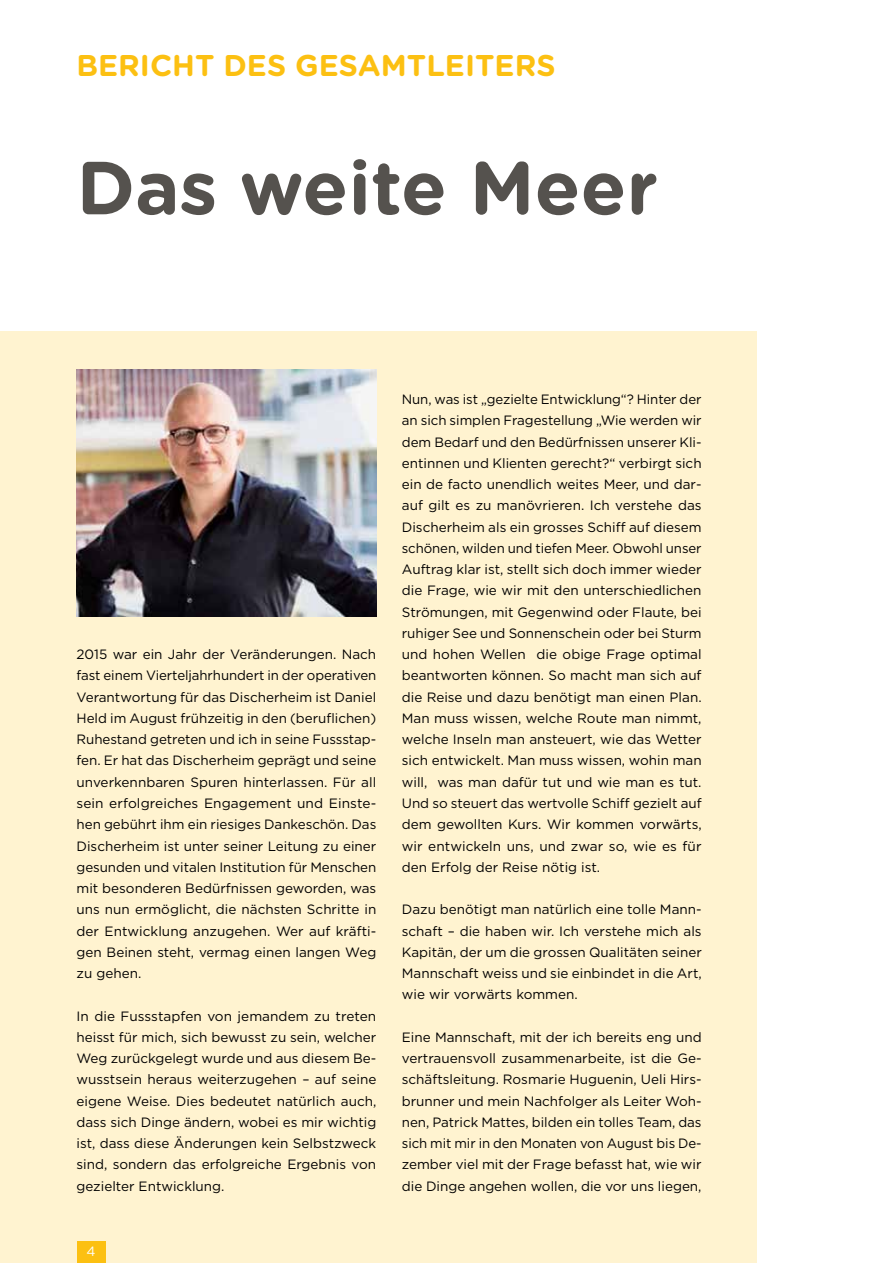
<style>
.page{position:relative;width:893px;height:1263px;background:#fff}
.page>*{position:absolute;margin:0;border:0;box-sizing:border-box;transform-origin:0 0}
.t1{font:700 75px "Gotham Rounded";color:#55524e}
.t2{font:700 30px "Gotham Rounded";color:#fcc012}
.t3{font:13.5px/21.3px "Gotham";color:#000;text-align:justify}
.t4{font:13.5px "Gotham Rounded";color:#fff}
</style>
<div class="page">
<div style="left:0;top:332px;width:757px;height:931px;background:#fff3d0"></div>
<div style="left:77px;top:1242px;width:28px;height:21px;background:#fcc012"></div>
<img style="left:77px;top:370px;width:299px;height:247px">
<h2 class="t2" style="left:77px;top:44px;width:480px">BERICHT DES GESAMTLEITERS</h2>
<h1 class="t1" style="left:77px;top:133px;width:583px">Das weite Meer</h1>
<p class="t3" style="left:77px;top:643px;width:301px">2015 war ein Jahr der Veränderungen. Nach fast einem Vierteljahrhundert in der operativen Verantwortung für das Discherheim ist Daniel Held im August frühzeitig in den (beruflichen)<br>Ruhestand getreten und ich in seine Fussstap&shy;fen. Er hat das Discherheim geprägt und seine unverkennbaren Spuren hinterlassen. Für all sein erfolgreiches Engagement und Einste&shy;hen gebührt ihm ein riesiges Dankeschön. Das Discherheim ist unter seiner Leitung zu einer gesunden und vitalen Institution für Menschen mit besonderen Bedürfnissen geworden, was uns nun ermöglicht, die nächsten Schritte in der Entwicklung anzugehen. Wer auf kräfti&shy;gen Beinen steht, vermag einen langen Weg zu gehen.</p>
<p class="t3" style="left:77px;top:1005px;width:301px">In die Fussstapfen von jemandem zu treten heisst für mich, sich bewusst zu sein, welcher Weg zurückgelegt wurde und aus diesem Be&shy;wusstsein heraus weiterzugehen – auf seine eigene Weise. Dies bedeutet natürlich auch, dass sich Dinge ändern, wobei es mir wichtig ist, dass diese Änderungen kein Selbstzweck sind, sondern das erfolgreiche Ergebnis von gezielter Entwicklung.</p>
<p class="t4" style="left:86px;top:1242px;width:11px">4</p>
<p class="t3" style="left:402px;top:388px;width:301px">Nun, was ist „gezielte Entwicklung“? Hinter der an sich simplen Fragestellung „Wie werden wir dem Bedarf und den Bedürfnissen unserer Kli&shy;entinnen und Klienten gerecht?“ verbirgt sich ein de facto unendlich weites Meer, und dar&shy;auf gilt es zu manövrieren. Ich verstehe das Discherheim als ein grosses Schiff auf diesem schönen, wilden und tiefen Meer. Obwohl unser Auftrag klar ist, stellt sich doch immer wieder die Frage, wie wir mit den unterschiedlichen Strömungen, mit Gegenwind oder Flaute, bei ruhiger See und Sonnenschein oder bei Sturm und hohen Wellen die obige Frage optimal beantworten können. So macht man sich auf die Reise und dazu benötigt man einen Plan.<br>Man muss wissen, welche Route man nimmt, welche Inseln man ansteuert, wie das Wetter sich entwickelt. Man muss wissen, wohin man will, was man dafür tut und wie man es tut.<br>Und so steuert das wertvolle Schiff gezielt auf dem gewollten Kurs. Wir kommen vorwärts, wir entwickeln uns, und zwar so, wie es für den Erfolg der Reise nötig ist.</p>
<p class="t3" style="left:402px;top:898px;width:301px">Dazu benötigt man natürlich eine tolle Mann&shy;schaft – die haben wir. Ich verstehe mich als Kapitän, der um die grossen Qualitäten seiner Mannschaft weiss und sie einbindet in die Art, wie wir vorwärts kommen.</p>
<p class="t3" style="left:402px;top:1026px;width:301px">Eine Mannschaft, mit der ich bereits eng und vertrauensvoll zusammenarbeite, ist die Ge&shy;schäftsleitung. Rosmarie Huguenin, Ueli Hirs&shy;brunner und mein Nachfolger als Leiter Woh&shy;nen, Patrick Mattes, bilden ein tolles Team, das sich mit mir in den Monaten von August bis De&shy;zember viel mit der Frage befasst hat, wie wir die Dinge angehen wollen, die vor uns liegen,</p>
</div>
